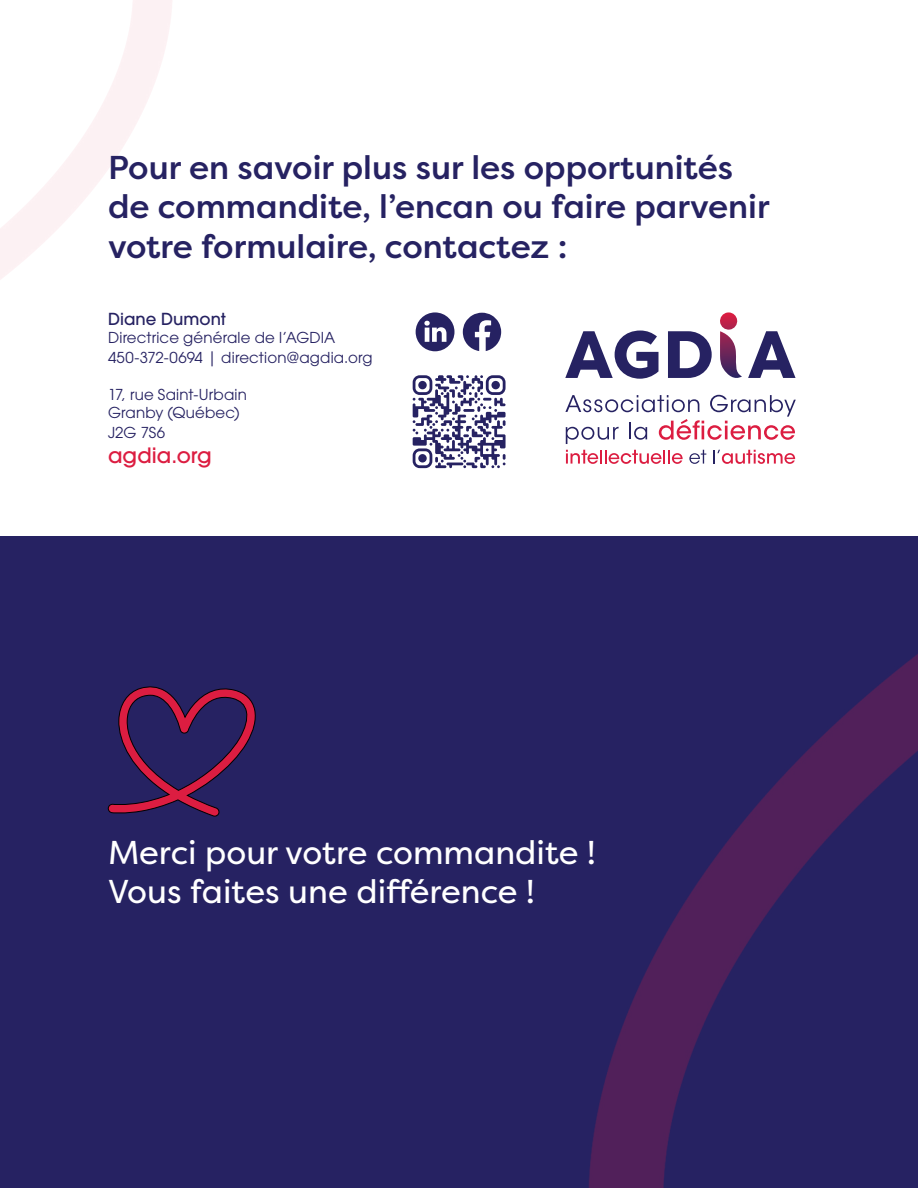
<style>
.page{position:relative;width:918px;height:1188px;background:#fff}
.page>*{position:absolute;margin:0;border:0;box-sizing:border-box;transform-origin:0 0}
.t1{font:500 33px/39.6px "Filson Pro";color:#262262}
.t2{font:33px/39.6px "Filson Pro";color:#fff}
.t3{font:500 21px "ITC Avant Garde Pro";letter-spacing:.005em;color:#dc1d41}
.t4{font:500 16.5px "ITC Avant Garde Pro";color:#262262}
.t5{font:15px/19.8px "ITC Avant Garde Pro";letter-spacing:.01em;color:#262262}
</style>
<div class="page">
<div style="left:0;top:537px;width:918px;height:651px;background:#262262"></div>
<svg style="left:108px;top:686px;width:148px;height:131px"></svg>
<img style="left:589px;top:654px;width:329px;height:534px">
<svg style="left:412px;top:380px;width:94px;height:89px"></svg>
<svg style="left:413px;top:375px;width:93px;height:20px"></svg>
<svg style="left:463px;top:313px;width:38px;height:38px"></svg>
<svg style="left:565px;top:331px;width:94px;height:48px"></svg>
<svg style="left:668px;top:331px;width:44px;height:47px"></svg>
<svg style="left:748px;top:331px;width:48px;height:47px"></svg>
<svg style="left:720px;top:312px;width:22px;height:66px"></svg>
<svg style="left:565px;top:395px;width:231px;height:49px"></svg>
<svg style="left:566px;top:450px;width:117px;height:14px"></svg>
<svg style="left:689px;top:450px;width:17px;height:14px"></svg>
<svg style="left:713px;top:450px;width:82px;height:14px"></svg>
<svg style="left:416px;top:312px;width:38px;height:39px"></svg>
<h1 class="t1" style="left:108px;top:147px;width:663px">Pour en savoir plus sur les opportunités de commandite, l’encan ou faire parvenir votre formulaire, contactez :</h1>
<p class="t4" style="left:108px;top:308px;width:119px">Diane Dumont</p>
<p class="t5" style="left:108px;top:327px;width:266px">Directrice générale de l’AGDIA<br>450-372-0694 | direction@agdia.org</p>
<p class="t5" style="left:108px;top:386px;width:140px;line-height:18px">17, rue Saint-Urbain<br>Granby (Québec)</p>
<p class="t5" style="left:108px;top:423px;width:59px">J2G 7S6</p>
<h2 class="t3" style="left:108px;top:442px;width:105px">agdia.org</h2>
<h1 class="t2" style="left:108px;top:832px;width:489px">Merci pour votre commandite !<br>Vous faites une différence !</h1>
</div>
